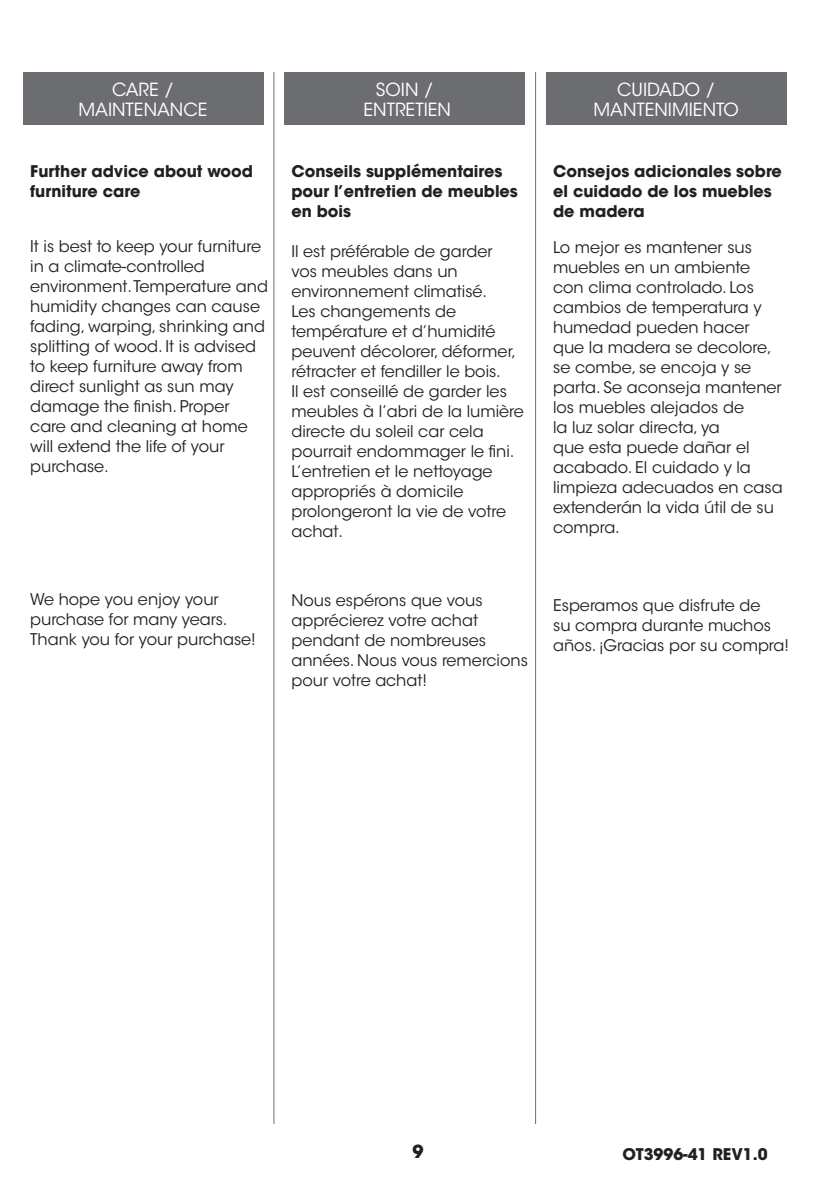
<style>
.page{position:relative;width:836px;height:1196px;background:#fff}
.page>*{position:absolute;margin:0;border:0;box-sizing:border-box;transform-origin:0 0}
.t1{font:18px/20px "ITC Avant Garde Std";color:#fff;text-align:center}
.t2{font:700 18px "ITC Avant Garde Std";color:#231f20}
.t3{font:16px/20px "ITC Avant Garde Std";color:#231f20}
.t4{font:700 16px/20px "ITC Avant Garde Std";color:#231f20}
</style>
<div class="page">
<div style="left:23px;top:72px;width:240px;height:52px;background:#6c6d70"></div>
<div style="left:284px;top:72px;width:241px;height:52px;background:#6c6d70"></div>
<div style="left:546px;top:72px;width:240px;height:52px;background:#6c6d70"></div>
<hr style="left:273px;top:72px;width:1px;height:1051px;background:#6c6d70">
<hr style="left:535px;top:72px;width:1px;height:1051px;background:#6c6d70">
<p class="t1" style="left:78px;top:80px;width:130px">CARE /<br>MAINTENANCE</p>
<p class="t1" style="left:363px;top:80px;width:89px">SOIN /<br>ENTRETIEN</p>
<p class="t1" style="left:593px;top:80px;width:147px">CUIDADO /<br>MANTENIMIENTO</p>
<p class="t4" style="left:30px;top:161px;width:224px">Further advice about wood furniture care</p>
<p class="t3" style="left:30px;top:236px;width:239px">It is best to keep your furniture in a climate-controlled environment. Temperature and humidity changes can cause fading, warping, shrinking and splitting of wood. It is advised to keep furniture away from direct sunlight as sun may damage the finish. Proper care and cleaning at home will extend the life of your purchase.</p>
<p class="t3" style="left:30px;top:589px;width:227px">We hope you enjoy your purchase for many years.<br>Thank you for your purchase!</p>
<p class="t4" style="left:291px;top:161px;width:228px">Conseils supplémentaires pour l’entretien de meubles en bois</p>
<p class="t3" style="left:291px;top:241px;width:234px">Il est préférable de garder<br>vos meubles dans un environnement climatisé.<br>Les changements de température et d’humidité peuvent décolorer, déformer, rétracter et fendiller le bois.<br>Il est conseillé de garder les meubles à l’abri de la lumière directe du soleil car cela pourrait endommager le fini.<br>L’entretien et le nettoyage appropriés à domicile prolongeront la vie de votre achat.</p>
<p class="t3" style="left:291px;top:590px;width:238px">Nous espérons que vous apprécierez votre achat pendant de nombreuses années. Nous vous remercions pour votre achat!</p>
<p class="t4" style="left:553px;top:161px;width:230px">Consejos adicionales sobre el cuidado de los muebles de madera</p>
<p class="t3" style="left:553px;top:237px;width:231px">Lo mejor es mantener sus muebles en un ambiente con clima controlado. Los cambios de temperatura y humedad pueden hacer que la madera se decolore, se combe, se encoja y se parta. Se aconseja mantener los muebles alejados de<br>la luz solar directa, ya<br>que esta puede dañar el acabado. El cuidado y la limpieza adecuados en casa extenderán la vida útil de su compra.</p>
<p class="t3" style="left:553px;top:595px;width:237px">Esperamos que disfrute de<br>su compra durante muchos años. ¡Gracias por su compra!</p>
<p class="t2" style="left:412px;top:1139px;width:13px">9</p>
<p class="t4" style="left:622px;top:1144px;width:147px">OT3996-41 REV1.0</p>
</div>
